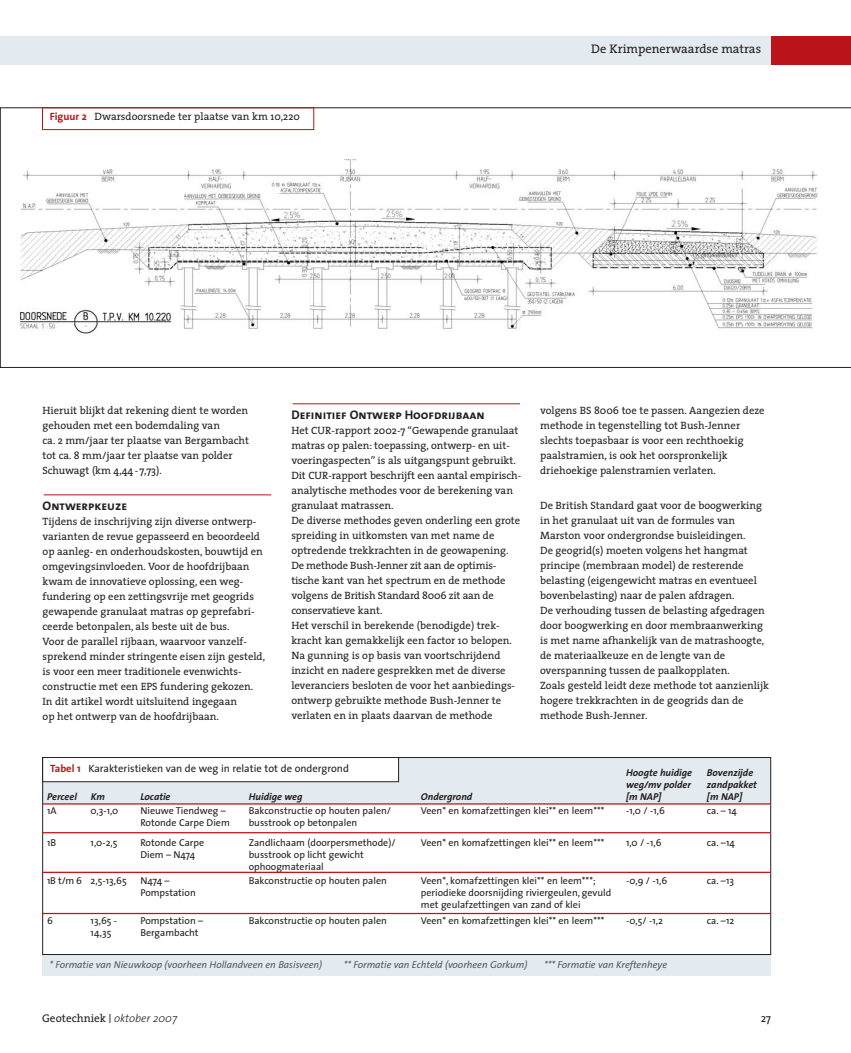
<style>
.page{position:relative;width:851px;height:1053px;background:#fff}
.page>*{position:absolute;margin:0;border:0;box-sizing:border-box;transform-origin:0 0}
.t1{font:12.5px "The Mix Bold Caps";color:#231f20}
.t2{font:12.5px "The Serif";color:#231f20}
.t3{font:11.25px "The Serif";color:#231f20}
.t4{font:11.25px "The Sans";color:#231f20}
.t5{font:10.62px/15px "The Serif";color:#231f20}
.t6{font:10.62px "The Sans";color:#231f20}
.t7{font:10px/12px "The Sans";color:#231f20}
.t8{font:italic 10px "The Sans";color:#58595b}
.t9{font:italic 700 10px/12px "The Sans";color:#231f20;text-align:justify}
.s1{font-family:"The Sans";font-weight:700;color:#ba1319}
.s2{font-weight:700;color:#ba1319}
.s3{font-family:"Helvetica";font-size:12.5px}
.s4{font-family:"The Sans";font-weight:300;font-style:italic}
</style>
<div class="page">
<div style="left:42px;top:758px;width:728px;height:45px;background:#e3ebf0"></div>
<div style="left:42px;top:954px;width:728px;height:22px;background:#e3ebf0"></div>
<hr style="left:292px;top:403px;width:228px;height:1px;background:#ba1319">
<hr style="left:44px;top:494px;width:227px;height:1px;background:#ba1319">
<div style="left:0;top:37px;width:850px;height:28px;background:#e3ebf0"></div>
<div style="left:770px;top:37px;width:80px;height:28px;background:#ba1319"></div>
<svg style="left:0;top:107px;width:850px;height:261px"></svg>
<div style="left:42px;top:107px;width:272px;height:23px;border:1px solid #ba1319"></div>
<div style="left:42px;top:757px;width:728px;height:197px;border:1px solid #231f20"></div>
<hr style="left:42px;top:832px;width:728px;height:1px;background:#ba1319">
<hr style="left:42px;top:871px;width:728px;height:1px;background:#ba1319">
<hr style="left:42px;top:912px;width:728px;height:2px;background:#ba1319">
<hr style="left:42px;top:803px;width:728px;height:1px;background:#ba1319">
<div style="left:43px;top:757px;width:355px;height:24px;background:#fff"></div>
<div style="left:42px;top:757px;width:357px;height:25px;border:1px solid #231f20"></div>
<p class="t5" style="left:50px;top:110px;width:252px"><span class="s1">Figuur 2</span> Dwarsdoorsnede ter plaatse van km 10,220</p>
<p class="t2" style="left:591px;top:44px;width:171px">De Krimpenerwaardse matras</p>
<p class="t5" style="left:43px;top:404px;width:208px">Hieruit blijkt dat rekening dient te worden gehouden met een bodemdaling van<br>ca. 2 mm/jaar ter plaatse van Bergambacht tot ca. 8 mm/jaar ter plaatse van polder Schuwagt (km 4,44 - 7,73).</p>
<p class="t1" style="left:43px;top:498px;width:86px">Ontwerpkeuze</p>
<p class="t5" style="left:43px;top:515px;width:224px">Tijdens de inschrijving zijn diverse ontwerp&shy;varianten de revue gepasseerd en beoordeeld op aanleg- en onderhoudskosten, bouwtijd en omgevingsinvloeden. Voor de hoofdrijbaan kwam de innovatieve oplossing, een weg&shy;fundering op een zettingsvrije met geogrids gewapende granulaat matras op geprefabri&shy;ceerde betonpalen, als beste uit de bus.<br>Voor de parallel rijbaan, waarvoor vanzelf&shy;sprekend minder stringente eisen zijn gesteld, is voor een meer traditionele evenwichts&shy;constructie met een EPS fundering gekozen.<br>In dit artikel wordt uitsluitend ingegaan<br>op het ontwerp van de hoofdrijbaan.</p>
<p class="t1" style="left:291px;top:407px;width:195px">Definitief Ontwerp Hoofdrijbaan</p>
<p class="t5" style="left:291px;top:424px;width:231px">Het CUR-rapport 2002-7 “Gewapende granulaat matras op palen: toepassing, ontwerp- en uit&shy;voeringaspecten” is als uitgangspunt gebruikt.<br>Dit CUR-rapport beschrijft een aantal empirisch&shy;analytische methodes voor de berekening van granulaat matrassen.<br>De diverse methodes geven onderling een grote spreiding in uitkomsten van met name de optredende trekkrachten in de geowapening.<br>De methode Bush-Jenner zit aan de optimis&shy;tische kant van het spectrum en de methode volgens de British Standard 8006 zit aan de conservatieve kant.<br>Het verschil in berekende (benodigde) trek&shy;kracht kan gemakkelijk een factor 10 belopen.<br>Na gunning is op basis van voortschrijdend inzicht en nadere gesprekken met de diverse leveranciers besloten de voor het aanbiedings&shy;ontwerp gebruikte methode Bush-Jenner te verlaten en in plaats daarvan de methode</p>
<p class="t6" style="left:50px;top:764px;width:300px"><span class="s2">Tabel 1</span> Karakteristieken van de weg in relatie tot de ondergrond</p>
<p class="t9" style="left:47px;top:791px;width:31px">Perceel</p>
<p class="t9" style="left:91px;top:791px;width:16px">Km</p>
<p class="t9" style="left:140px;top:791px;width:32px">Locatie</p>
<p class="t9" style="left:249px;top:791px;width:55px">Huidige weg</p>
<p class="t9" style="left:421px;top:791px;width:53px">Ondergrond</p>
<p class="t5" style="left:540px;top:403px;width:226px">volgens BS 8006 toe te passen. Aangezien deze methode in tegenstelling tot Bush-Jenner slechts toepasbaar is voor een rechthoekig paalstramien, is ook het oorspronkelijk driehoekige palenstramien verlaten.</p>
<p class="t5" style="left:540px;top:498px;width:230px">De British Standard gaat voor de boogwerking in het granulaat uit van de formules van Marston voor ondergrondse buisleidingen.<br>De geogrid(s) moeten volgens het hangmat principe (membraan model) de resterende belasting (eigengewicht matras en eventueel bovenbelasting) naar de palen afdragen.<br>De verhouding tussen de belasting afgedragen door boogwerking en door membraanwerking is met name afhankelijk van de matrashoogte, de materiaalkeuze en de lengte van de overspanning tussen de paalkopplaten.<br>Zoals gesteld leidt deze methode tot aanzienlijk hogere trekkrachten in de geogrids dan de methode Bush-Jenner.</p>
<p class="t9" style="left:626px;top:767px;width:67px">Hoogte huidige weg/mv polder [m NAP]</p>
<p class="t9" style="left:706px;top:767px;width:51px;text-align:left">Bovenzijde zandpakket [m NAP]</p>
<p class="t7" style="left:47px;top:805px;width:11px">1A</p>
<p class="t7" style="left:91px;top:805px;width:29px">0,3-1,0</p>
<p class="t7" style="left:140px;top:805px;width:91px">Nieuwe Tiendweg –<br>Rotonde Carpe Diem</p>
<p class="t7" style="left:249px;top:805px;width:144px">Bakconstructie op houten palen/ busstrook op betonpalen</p>
<p class="t7" style="left:421px;top:805px;width:185px">Veen* en komafzettingen klei** en leem***</p>
<p class="t7" style="left:626px;top:805px;width:40px">-1,0 / -1,6</p>
<p class="t7" style="left:706px;top:805px;width:32px">ca. – 14</p>
<p class="t7" style="left:47px;top:837px;width:11px">1B</p>
<p class="t7" style="left:91px;top:837px;width:28px">1,0-2,5</p>
<p class="t7" style="left:140px;top:837px;width:65px">Rotonde Carpe<br>Diem – N474</p>
<p class="t7" style="left:249px;top:837px;width:148px">Zandlichaam (doorpersmethode)/ busstrook op licht gewicht ophoogmateriaal</p>
<p class="t7" style="left:421px;top:837px;width:185px">Veen* en komafzettingen klei** en leem***</p>
<p class="t7" style="left:626px;top:837px;width:37px">1,0 / -1,6</p>
<p class="t7" style="left:706px;top:837px;width:29px">ca. –14</p>
<p class="t7" style="left:47px;top:875px;width:81px">1B t/m 6 2,5-13,65</p>
<p class="t7" style="left:140px;top:875px;width:57px">N474 –<br>Pompstation</p>
<p class="t7" style="left:249px;top:875px;width:140px">Bakconstructie op houten palen</p>
<p class="t7" style="left:421px;top:875px;width:192px">Veen*, komafzettingen klei** en leem***; periodieke doorsnijding riviergeulen, gevuld met geulafzettingen van zand of klei</p>
<p class="t7" style="left:626px;top:875px;width:43px">-0,9 / -1,6</p>
<p class="t7" style="left:706px;top:875px;width:29px">ca. –13</p>
<p class="t7" style="left:47px;top:915px;width:7px">6</p>
<p class="t7" style="left:91px;top:915px;width:28px">13,65 -<br>14,35</p>
<p class="t7" style="left:140px;top:915px;width:64px">Pompstation –<br>Bergambacht</p>
<p class="t7" style="left:249px;top:915px;width:140px">Bakconstructie op houten palen</p>
<p class="t7" style="left:421px;top:915px;width:185px">Veen* en komafzettingen klei** en leem***</p>
<p class="t7" style="left:626px;top:915px;width:38px">-0,5/ -1,2</p>
<p class="t7" style="left:706px;top:915px;width:29px">ca. –12</p>
<p class="t8" style="left:49px;top:960px;width:274px">* Formatie van Nieuwkoop (voorheen Hollandveen en Basisveen)</p>
<p class="t8" style="left:343px;top:960px;width:185px">** Formatie van Echteld (voorheen Gorkum)</p>
<p class="t8" style="left:544px;top:960px;width:124px">*** Formatie van Kreftenheye</p>
<p class="t3" style="left:42px;top:1014px;width:136px">Geotechniek <span class="s3">I</span> <span class="s4">oktober 2007</span></p>
<p class="t4" style="left:760px;top:1013px;width:12px">27</p>
</div>
